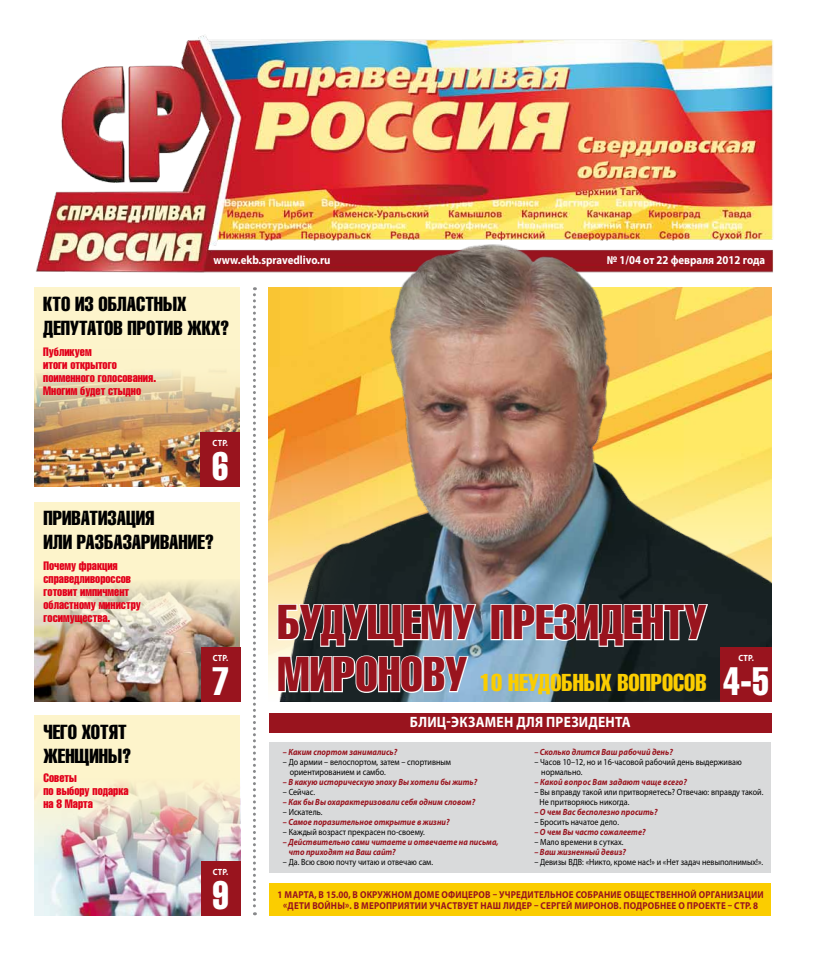
<style>
.page{position:relative;width:823px;height:964px;background:#fff}
.page>*{position:absolute;margin:0;border:0;box-sizing:border-box;transform-origin:0 0}
.t1{font:48px "Helios Compressed C";color:#99141e}
.t2{font:39px "Helios Compressed C";color:#fff;scale:.9 1}
.t3{font:24px "Helios Compressed C";color:#fbcd00}
.t4{font:20px/24px "Helios Compressed C";color:#000}
.t5{font:700 15px "Myriad Pro";letter-spacing:.02em;color:#fff;scale:.9 1}
.t6{font:12px/13px "Helios Compressed C";color:#e2001a}
.t7{font:700 12px "Myriad Pro";color:#fff;scale:.9 1}
.t8{font:700 10px/11px "Myriad Pro";letter-spacing:.02em;color:#99141e;text-align:center;scale:.9 1}
.t9{font:9px/10px "Myriad Pro";color:#000;scale:.9 1}
.t10{font:italic 700 9px/10px "Myriad Pro";color:#99141e;scale:.9 1}
.t11{font:700 9px "Myriad Pro";letter-spacing:.04em;color:#fff;scale:.9 1}
</style>
<div class="page">
<img style="left:36px;top:35px;width:737px;height:238px">
<div style="left:269px;top:742px;width:501px;height:130px;background:#d9dadb"></div>
<div style="left:34px;top:287px;width:206px;height:200px;background:#fdf4cb"></div>
<div style="left:34px;top:715px;width:206px;height:200px;background:#fdf4cb"></div>
<div style="left:34px;top:502px;width:206px;height:199px;background:#fdf4cb"></div>
<img style="left:34px;top:371px;width:206px;height:115px">
<img style="left:34px;top:581px;width:206px;height:120px">
<img style="left:34px;top:782px;width:206px;height:134px">
<div style="left:201px;top:861px;width:39px;height:55px;background:#99141e"></div>
<div style="left:201px;top:646px;width:39px;height:55px;background:#99141e"></div>
<div style="left:201px;top:432px;width:39px;height:55px;background:#99141e"></div>
<svg style="left:253px;top:287px;width:3px;height:628px"></svg>
<img style="left:268px;top:241px;width:503px;height:460px">
<div style="left:268px;top:713px;width:503px;height:19px;background:#99141e"></div>
<svg style="left:489px;top:602px;width:220px;height:46px"></svg>
<svg style="left:276px;top:585px;width:201px;height:111px"></svg>
<div style="left:269px;top:883px;width:501px;height:32px;background:#fbcd00"></div>
<div style="left:719px;top:646px;width:52px;height:55px;background:#99141e"></div>
<h3 class="t7" style="left:213px;top:252px;width:131px">www.ekb.spravedlivo.ru</h3>
<h3 class="t4" style="left:43px;top:291px;width:188px">Кто из областных депутатов против ЖКХ?</h3>
<h3 class="t6" style="left:43px;top:344px;width:114px">Публикуем<br>итоги открытого поименного голосования.<br>Многим будет стыдно</h3>
<p class="t11" style="left:212px;top:437px;width:19px">стр.</p>
<h2 class="t2" style="left:212px;top:443px;width:20px">6</h2>
<h3 class="t4" style="left:43px;top:506px;width:172px">Приватизация<br>или разбазаривание?</h3>
<h3 class="t7" style="left:606px;top:252px;width:177px">№ 1/04 от 22 февраля 2012 года</h3>
<h3 class="t6" style="left:43px;top:559px;width:99px">Почему фракция справедливороссов готовит импичмент областному министру госимущества.</h3>
<h3 class="t4" style="left:43px;top:719px;width:89px">чего хотят женщины?</h3>
<h3 class="t6" style="left:43px;top:771px;width:86px">Советы<br>по выбору подарка на 8 Марта</h3>
<p class="t11" style="left:213px;top:652px;width:19px">стр.</p>
<h2 class="t2" style="left:212px;top:658px;width:20px">7</h2>
<p class="t11" style="left:213px;top:866px;width:19px">стр.</p>
<h2 class="t2" style="left:212px;top:872px;width:20px">9</h2>
<h1 class="t1" style="left:277px;top:594px;width:25px">БУДУЩЕ</h1>
<h1 class="t1" style="left:420px;top:594px;width:93px">МУ ПРЕЗИДЕНТУ</h1>
<h1 class="t1" style="left:277px;top:646px;width:56px">МИРОНОВУ</h1>
<h3 class="t3" style="left:479px;top:668px;width:41px">10 НЕУДОБНЫХ</h3>
<h3 class="t3" style="left:617px;top:668px;width:13px">ВОПРОСОВ</h3>
<h3 class="t5" style="left:410px;top:712px;width:247px">блиц-экзамен для президента</h3>
<p class="t11" style="left:738px;top:652px;width:19px">стр.</p>
<h2 class="t2" style="left:723px;top:658px;width:52px">4-5</h2>
<p class="t10" style="left:283px;top:746px;width:128px">– Каким спортом занимались?</p>
<p class="t9" style="left:289px;top:756px;width:181px;text-indent:-7px">– До армии – велоспортом, затем – спортивным ориентированием и самбо.</p>
<p class="t10" style="left:283px;top:776px;width:217px">– В какую историческую эпоху Вы хотели бы жить?</p>
<p class="t9" style="left:283px;top:786px;width:37px">– Сейчас.</p>
<p class="t10" style="left:283px;top:796px;width:215px">– Как бы Вы охарактеризовали себя одним словом?</p>
<p class="t9" style="left:283px;top:806px;width:46px">– Искатель.</p>
<p class="t10" style="left:283px;top:816px;width:187px">– Самое поразительное открытие в жизни?</p>
<p class="t9" style="left:283px;top:826px;width:159px">– Каждый возраст прекрасен по-своему.</p>
<p class="t10" style="left:289px;top:836px;width:234px;text-indent:-6px">– Действительно сами читаете и отвечаете на письма, что приходят на Ваш сайт?</p>
<p class="t9" style="left:283px;top:856px;width:168px">– Да. Всю свою почту читаю и отвечаю сам.</p>
<p class="t10" style="left:534px;top:746px;width:155px">– Сколько длится Ваш рабочий день?</p>
<p class="t9" style="left:541px;top:756px;width:224px;text-indent:-7px">– Часов 10–12, но и 16-часовой рабочий день выдерживаю нормально.</p>
<p class="t10" style="left:534px;top:776px;width:171px">– Какой вопрос Вам задают чаще всего?</p>
<p class="t9" style="left:539px;top:786px;width:250px;text-indent:-5px">– Вы вправду такой или притворяетесь? Отвечаю: вправду такой.<br>Не притворяюсь никогда.</p>
<p class="t10" style="left:534px;top:806px;width:138px">– О чем Вас бесполезно просить?</p>
<p class="t9" style="left:534px;top:816px;width:95px">– Бросить начатое дело.</p>
<p class="t10" style="left:534px;top:826px;width:125px">– О чем Вы часто сожалеете?</p>
<p class="t9" style="left:534px;top:836px;width:101px">– Мало времени в сутках.</p>
<p class="t10" style="left:534px;top:846px;width:103px">– Ваш жизненный девиз?</p>
<p class="t9" style="left:534px;top:856px;width:256px">– Девизы ВДВ: «Никто, кроме нас!» и «Нет задач невыполнимых!».</p>
<p class="t8" style="left:277px;top:889px;width:541px">1 марта, в 15.00, в Окружном Доме Офицеров – учредительное собрание общественной организации «Дети Войны». В мероприятии участвует наш лидер – Сергей Миронов. Подробнее о проекте – стр. 8</p>
</div>
